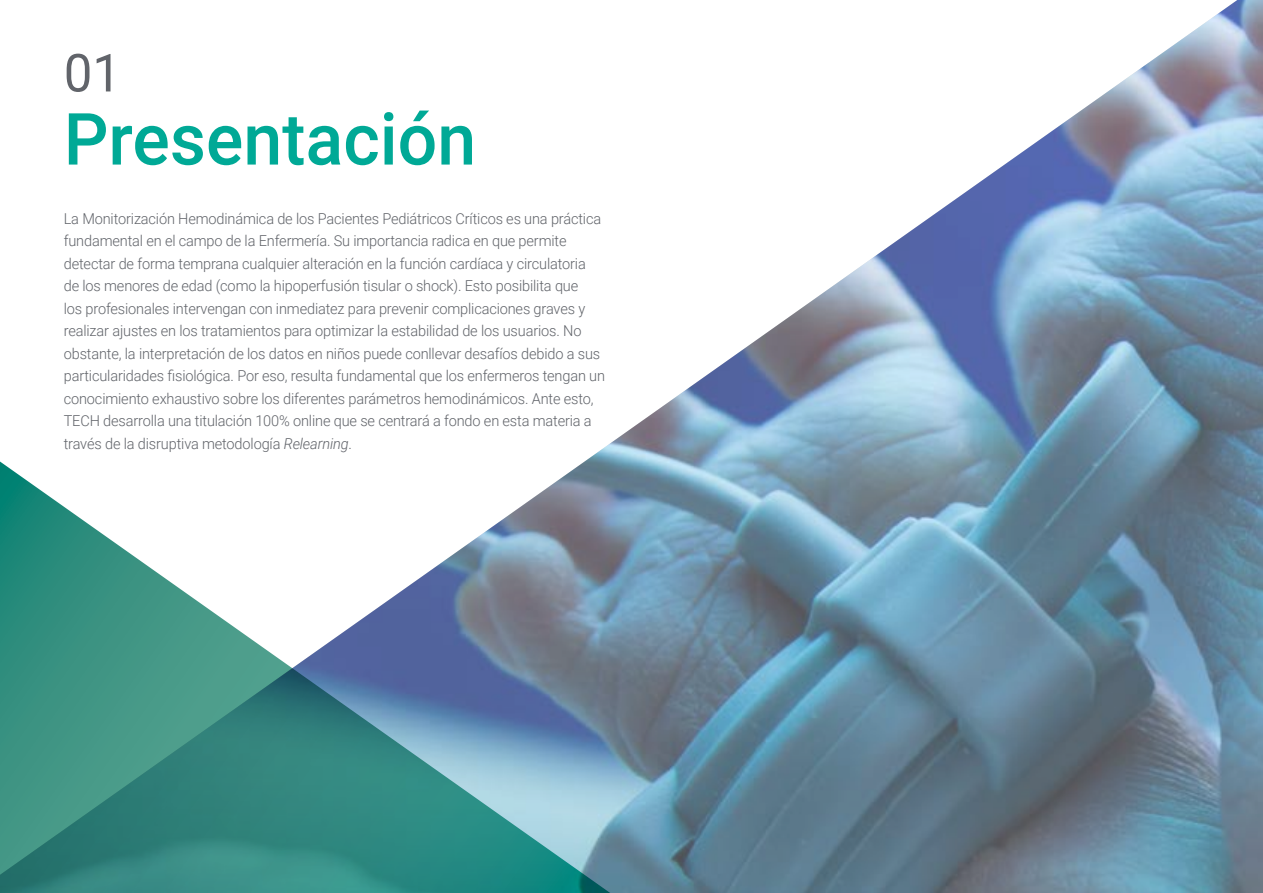
<style>
.page{position:relative;width:1263px;height:893px;background:#fff}
.page>*{position:absolute;margin:0;border:0;box-sizing:border-box;transform-origin:0 0}
.t1{font:500 72px "Roboto";color:#00a996}
.t2{font:52.5px "Roboto";color:#61646a}
.t3{font:300 15px/22.5px "Roboto";letter-spacing:-.01em;color:#61646a}
.s1{font-style:italic}
</style>
<div class="page">
<img style="left:607px;top:0;width:656px;height:893px">
<svg style="left:0;top:446px;width:640px;height:447px"></svg>
<h2 class="t2" style="left:64px;top:36px;width:59px">01</h2>
<h1 class="t1" style="left:64px;top:89px;width:414px">Presentación</h1>
<p class="t3" style="left:64px;top:207px;width:543px">La Monitorización Hemodinámica de los Pacientes Pediátricos Críticos es una práctica fundamental en el campo de la Enfermería. Su importancia radica en que permite detectar de forma temprana cualquier alteración en la función cardíaca y circulatoria<br>de los menores de edad (como la hipoperfusión tisular o shock). Esto posibilita que<br>los profesionales intervengan con inmediatez para prevenir complicaciones graves y realizar ajustes en los tratamientos para optimizar la estabilidad de los usuarios. No obstante, la interpretación de los datos en niños puede conllevar desafíos debido a sus particularidades fisiológica. Por eso, resulta fundamental que los enfermeros tengan un conocimiento exhaustivo sobre los diferentes parámetros hemodinámicos. Ante esto, TECH desarrolla una titulación 100% online que se centrará a fondo en esta materia a través de la disruptiva metodología <span class="s1">Relearning</span>.</p>
</div>
